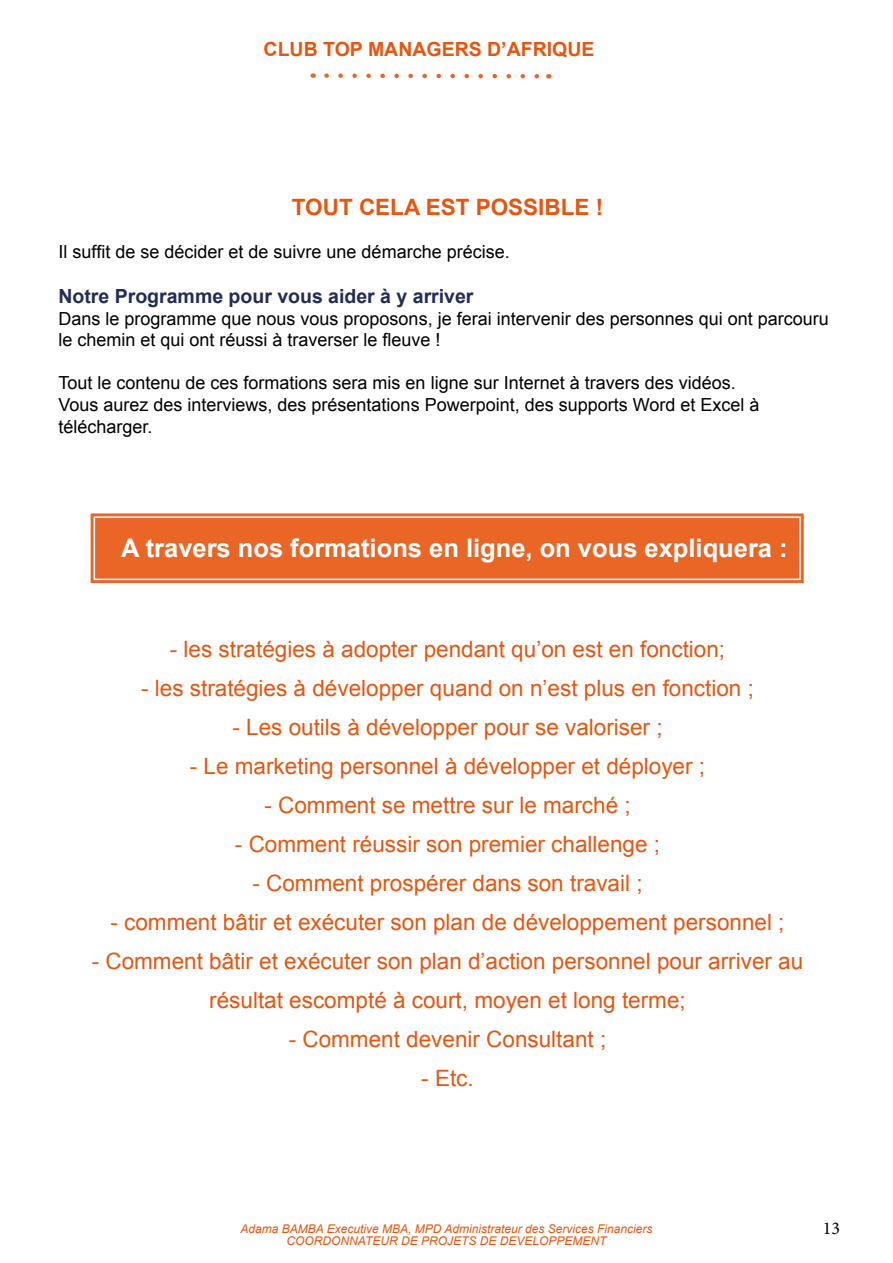
<style>
.page{position:relative;width:893px;height:1263px;background:#fff}
.page>*{position:absolute;margin:0;border:0;box-sizing:border-box;transform-origin:0 0}
.t1{font:700 25.5px "Arial";color:#fff}
.t2{font:22.5px/39px "Arial";color:#e7550f;text-align:center}
.t3{font:700 22.5px "Arial";color:#e7550f}
.t4{font:700 19.5px "Arial";color:#232b58}
.t5{font:700 19.5px "Arial";color:#e7550f}
.t6{font:18px/21.6px "Arial";color:#000}
.t7{font:18px "Minion Pro";color:#000}
.t8{font:italic 12px "Arial";color:#e7550f}
</style>
<div class="page">
<svg style="left:324px;top:73px;width:225px;height:6px"></svg>
<div style="left:90px;top:513px;width:714px;height:70px;background:#e96627"></div>
<div style="left:94px;top:516px;width:707px;height:64px;border:2px solid #fff"></div>
<p class="t5" style="left:264px;top:36px;width:332px">CLUB TOP MANAGERS D’AFRIQUE</p>
<p class="t3" style="left:292px;top:192px;width:313px">TOUT CELA EST POSSIBLE !</p>
<p class="t6" style="left:58px;top:241px;width:453px">Il suffit de se décider et de suivre une démarche précise.</p>
<p class="t4" style="left:58px;top:283px;width:417px">Notre Programme pour vous aider à y arriver</p>
<p class="t6" style="left:58px;top:308px;width:772px">Dans le programme que nous vous proposons, je ferai intervenir des personnes qui ont parcouru le chemin et qui ont réussi à traverser le fleuve !</p>
<p class="t6" style="left:58px;top:372px;width:703px">Tout le contenu de ces formations sera mis en ligne sur Internet à travers des vidéos.<br>Vous aurez des interviews, des présentations Powerpoint, des supports Word et Excel à télécharger.</p>
<p class="t1" style="left:121px;top:530px;width:668px">A travers nos formations en ligne, on vous expliquera :</p>
<p class="t2" style="left:170px;top:630px;width:557px">- les stratégies à adopter pendant qu’on est en fonction;</p>
<p class="t2" style="left:141px;top:669px;width:614px">- les stratégies à développer quand on n’est plus en fonction ;</p>
<p class="t2" style="left:232px;top:708px;width:432px">- Les outils à développer pour se valoriser ;</p>
<p class="t2" style="left:190px;top:747px;width:517px">- Le marketing personnel à développer et déployer ;</p>
<p class="t2" style="left:264px;top:786px;width:368px">- Comment se mettre sur le marché ;</p>
<p class="t2" style="left:235px;top:825px;width:427px">- Comment réussir son premier challenge ;</p>
<p class="t2" style="left:252px;top:864px;width:392px">- Comment prospérer dans son travail ;</p>
<p class="t2" style="left:110px;top:903px;width:676px">- comment bâtir et exécuter son plan de développement personnel ;</p>
<p class="t2" style="left:92px;top:942px;width:713px">- Comment bâtir et exécuter son plan d’action personnel pour arriver au résultat escompté à court, moyen et long terme;</p>
<p class="t2" style="left:289px;top:1020px;width:319px">- Comment devenir Consultant ;</p>
<p class="t2" style="left:421px;top:1059px;width:54px">- Etc.</p>
<p class="t8" style="left:240px;top:1221px;width:413px">Adama BAMBA Executive MBA, MPD Administrateur des Services Financiers</p>
<p class="t7" style="left:823px;top:1216px;width:19px">13</p>
<p class="t8" style="left:287px;top:1233px;width:321px">COORDONNATEUR DE PROJETS DE DEVELOPPEMENT</p>
</div>
